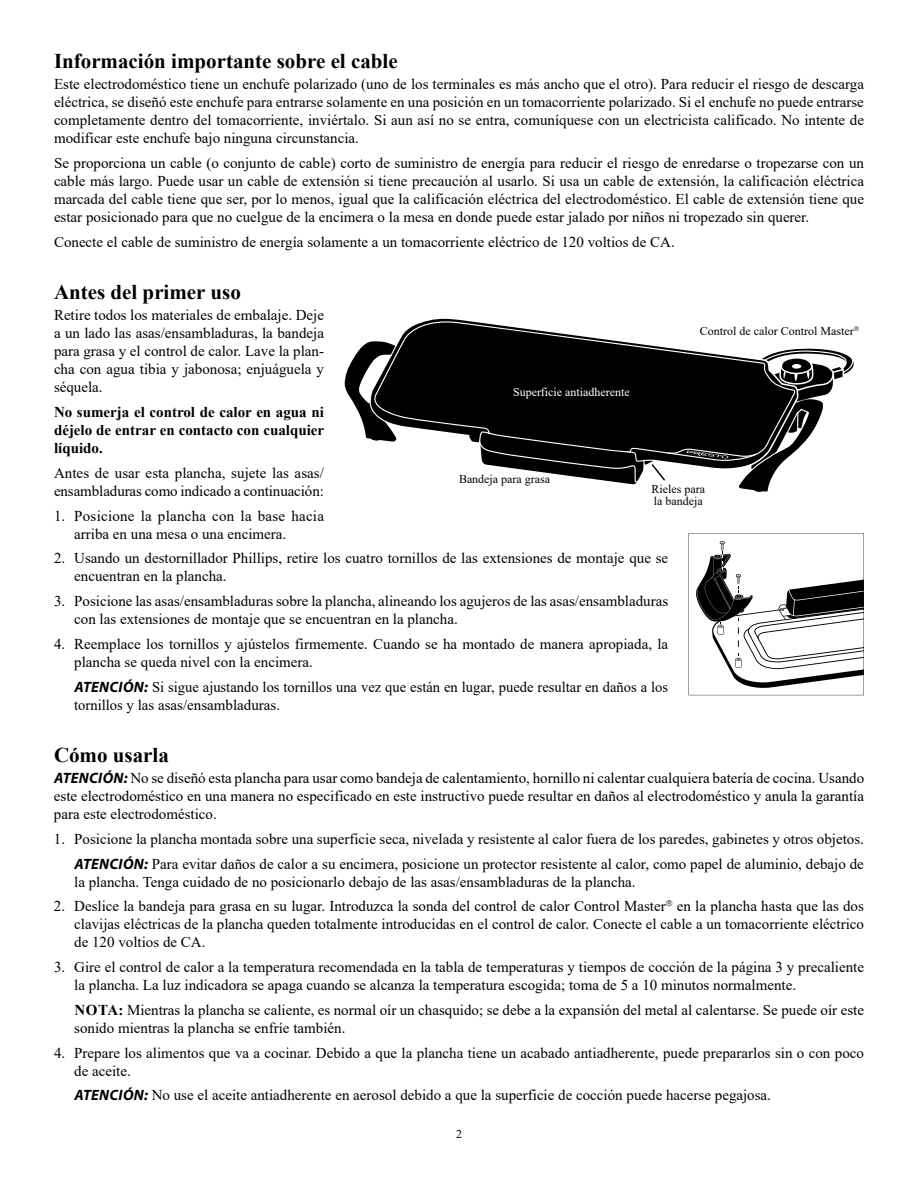
<style>
.page{position:relative;width:918px;height:1188px;background:#fff}
.page>*{position:absolute;margin:0;border:0;box-sizing:border-box;transform-origin:0 0}
.t1{font:700 21px "Times New Roman";color:#000}
.t2{font:15px/18px "Times New Roman";color:#000}
.t3{font:700 15px/18px "Times New Roman";color:#000;text-align:justify}
.t4{font:12px/12px "Times New Roman";color:#000}
.t5{font:12px "Times New Roman";color:#fff}
.s1{font-family:"Myriad Pro";font-weight:700;font-style:italic}
.s2{font-weight:700}
</style>
<div class="page">
<svg style="left:688px;top:533px;width:176px;height:162px"></svg>
<svg style="left:345px;top:318px;width:509px;height:174px"></svg>
<svg style="left:374px;top:321px;width:421px;height:140px;fill:#000"></svg>
<svg style="left:369px;top:395px;width:26px;height:31px"></svg>
<svg style="left:390px;top:344px;width:7px;height:12px"></svg>
<svg style="left:479px;top:351px;width:374px;height:132px"></svg>
<h1 class="t1" style="left:54px;top:46px;width:345px">Información importante sobre el cable</h1>
<p class="t2" style="left:54px;top:75px;width:812px;text-align:justify">Este electrodoméstico tiene un enchufe polarizado (uno de los terminales es más ancho que el otro). Para reducir el riesgo de descarga eléctrica, se diseñó este enchufe para entrarse solamente en una posición en un tomacorriente polarizado. Si el enchufe no puede entrarse completamente dentro del tomacorriente, inviértalo. Si aun así no se entra, comuníquese con un electricista calificado. No intente de modificar este enchufe bajo ninguna circunstancia.</p>
<p class="t2" style="left:54px;top:154px;width:812px;text-align:justify">Se proporciona un cable (o conjunto de cable) corto de suministro de energía para reducir el riesgo de enredarse o tropezarse con un cable más largo. Puede usar un cable de extensión si tiene precaución al usarlo. Si usa un cable de extensión, la calificación eléctrica marcada del cable tiene que ser, por lo menos, igual que la calificación eléctrica del electrodoméstico. El cable de extensión tiene que estar posicionado para que no cuelgue de la encimera o la mesa en donde puede estar jalado por niños ni tropezado sin querer.</p>
<p class="t2" style="left:54px;top:232px;width:622px">Conecte el cable de suministro de energía solamente a un tomacorriente eléctrico de 120 voltios de CA.</p>
<h1 class="t1" style="left:54px;top:277px;width:188px">Antes del primer uso</h1>
<p class="t2" style="left:54px;top:306px;width:272px;text-align:justify">Retire todos los materiales de embalaje. Deje a un lado las asas/ensambladuras, la bandeja para grasa y el control de calor. Lave la plan&shy;cha con agua tibia y jabonosa; enjuáguela y séquela.</p>
<p class="t3" style="left:54px;top:403px;width:272px">No sumerja el control de calor en agua ni déjelo de entrar en contacto con cualquier líquido.</p>
<p class="t2" style="left:54px;top:463px;width:272px">Antes de usar esta plancha, sujete las asas/ ensambladuras como indicado a continuación:</p>
<p class="t2" style="left:74px;top:506px;width:251px;text-indent:-20px">1. Posicione la plancha con la base hacia arriba en una mesa o una encimera.</p>
<p class="t2" style="left:74px;top:549px;width:595px;text-indent:-20px">2. Usando un destornillador Phillips, retire los cuatro tornillos de las extensiones de montaje que se encuentran en la plancha.</p>
<p class="t2" style="left:74px;top:592px;width:596px;text-indent:-20px">3. Posicione las asas/ensambladuras sobre la plancha, alineando los agujeros de las asas/ensambladuras con las extensiones de montaje que se encuentran en la plancha.</p>
<p class="t2" style="left:74px;top:634px;width:596px;text-indent:-20px">4. Reemplace los tornillos y ajústelos firmemente. Cuando se ha montado de manera apropiada, la plancha se queda nivel con la encimera.</p>
<p class="t2" style="left:74px;top:677px;width:596px"><span class="s1">ATENCIÓN:</span> Si sigue ajustando los tornillos una vez que están en lugar, puede resultar en daños a los tornillos y las asas/ensambladuras.</p>
<h1 class="t1" style="left:54px;top:740px;width:116px">Cómo usarla</h1>
<p class="t2" style="left:54px;top:769px;width:812px;text-align:justify"><span class="s1">ATENCIÓN:</span> No se diseñó esta plancha para usar como bandeja de calentamiento, hornillo ni calentar cualquiera batería de cocina. Usando este electrodoméstico en una manera no especificado en este instructivo puede resultar en daños al electrodoméstico y anula la garantía para este electrodoméstico.</p>
<p class="t2" style="left:54px;top:826px;width:812px;line-height:24.8px;text-align:right">1. Posicione la plancha montada sobre una superficie seca, nivelada y resistente al calor fuera de los paredes, gabinetes y otros objetos.<br><span class="s1">ATENCIÓN:</span> Para evitar daños de calor a su encimera, posicione un protector resistente al calor, como papel de aluminio, debajo de</p>
<p class="t2" style="left:74px;top:872px;width:563px">la plancha. Tenga cuidado de no posicionarlo debajo de las asas/ensambladuras de la plancha.</p>
<p class="t2" style="left:74px;top:897px;width:791px;text-align:justify;text-indent:-20px">2. Deslice la bandeja para grasa en su lugar. Introduzca la sonda del control de calor Control Master➔ en la plancha hasta que las dos clavijas eléctricas de la plancha queden totalmente introducidas en el control de calor. Conecte el cable a un tomacorriente eléctrico de 120 voltios de CA.</p>
<p class="t2" style="left:74px;top:958px;width:791px;text-indent:-20px">3. Gire el control de calor a la temperatura recomendada en la tabla de temperaturas y tiempos de cocción de la página 3 y precaliente la plancha. La luz indicadora se apaga cuando se alcanza la temperatura escogida; toma de 5 a 10 minutos normalmente.</p>
<p class="t2" style="left:74px;top:1000px;width:791px"><span class="s2">NOTA:</span> Mientras la plancha se caliente, es normal oír un chasquido; se debe a la expansión del metal al calentarse. Se puede oír este sonido mientras la plancha se enfríe también.</p>
<p class="t2" style="left:74px;top:1043px;width:791px;text-indent:-20px">4. Prepare los alimentos que va a cocinar. Debido a que la plancha tiene un acabado antiadherente, puede prepararlos sin o con poco de aceite.</p>
<p class="t2" style="left:74px;top:1086px;width:698px"><span class="s1">ATENCIÓN:</span> No use el aceite antiadherente en aerosol debido a que la superficie de cocción puede hacerse pegajosa.</p>
<p class="t4" style="left:700px;top:325px;width:161px">Control de calor Control Master➔</p>
<p class="t5" style="left:513px;top:383px;width:118px">Superficie antiadherente</p>
<p class="t4" style="left:459px;top:473px;width:93px">Bandeja para grasa</p>
<p class="t4" style="left:652px;top:483px;width:55px">Rieles para la bandeja</p>
<p class="t4" style="left:456px;top:1128px;width:7px">2</p>
</div>
